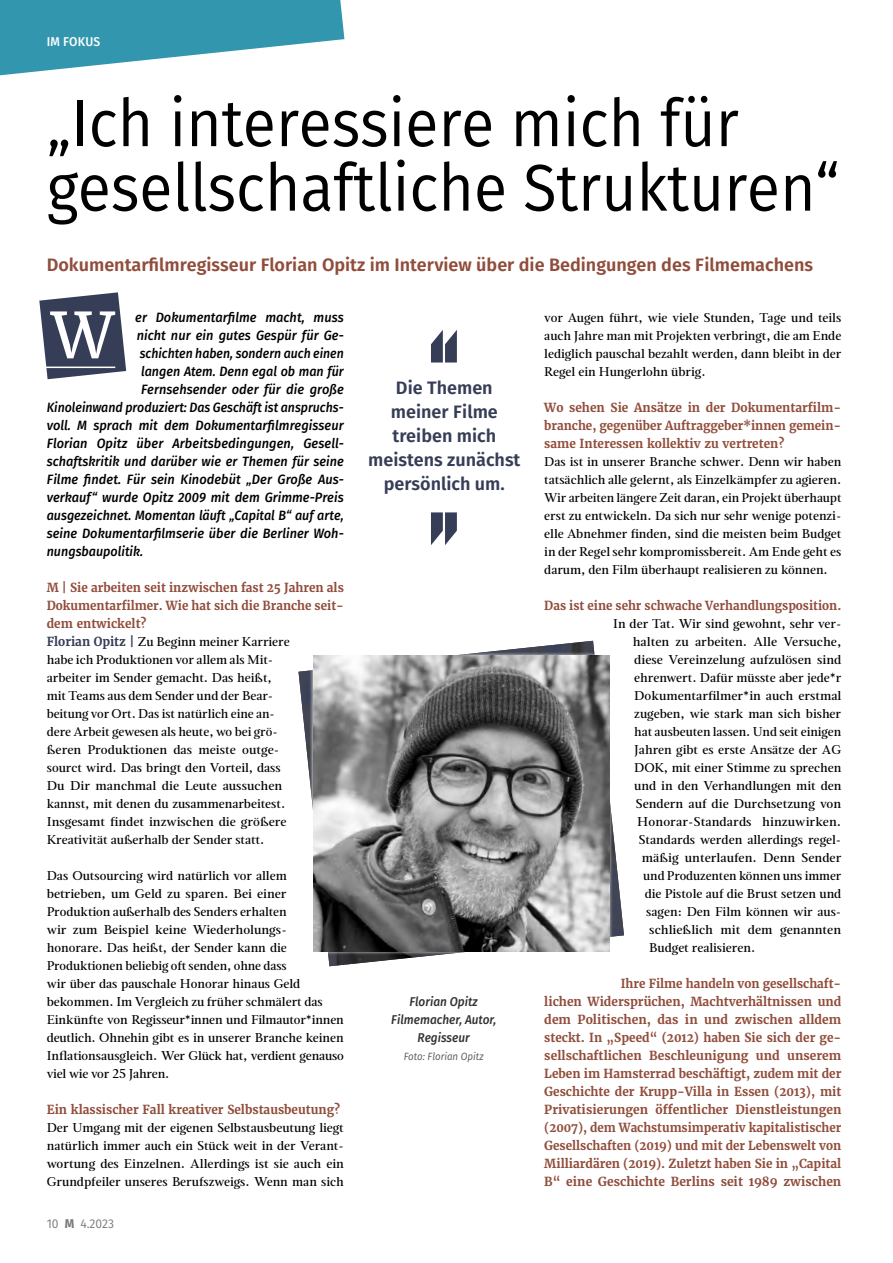
<style>
.page{position:relative;width:893px;height:1263px;background:#fff}
.page>*{position:absolute;margin:0;border:0;box-sizing:border-box;transform-origin:0 0}
.t1{font:66px/64.5px "Fira Sans";letter-spacing:-.005em;color:#000;scale:.93 1}
.t2{font:62.7px "Merriweather";color:#fff}
.t3{font:600 18px "Fira Sans";color:#914d3b}
.t4{font:600 18px/24px "Fira Sans";color:#363e57;text-align:center}
.t5{font:italic 500 13.5px "Fira Sans";letter-spacing:.005em;color:#000;scale:.95 1}
.t6{font:italic 500 13.5px "Fira Sans";letter-spacing:.005em;color:#000;scale:.93 1}
.t7{font:italic 500 13.5px "Fira Sans";letter-spacing:.005em;color:#000;scale:.92 1}
.t8{font:italic 500 13.5px "Fira Sans";letter-spacing:.005em;color:#000;scale:.94 1}
.t9{font:italic 500 13.5px "Fira Sans";letter-spacing:.005em;color:#000;scale:.91 1}
.t10{font:500 12.75px/18px "Magneta";color:#000;text-align:justify}
.t11{font:italic 500 12.75px/18px "Fira Sans";color:#313130;text-align:center;scale:.93 1}
.t12{font:12.75px "Fira Sans";color:#7a7b7a;scale:.95 1}
.t13{font:500 12.75px "Fira Sans";letter-spacing:.01em;color:#fff;scale:.95 1}
.t14{font:700 12.45px/18px "Merriweather";color:#914d3b;text-align:justify;scale:.94 1}
.t15{font:700 12.45px/18px "Merriweather";color:#914d3b;text-align:justify;scale:.95 1}
.t16{font:700 12.45px/18px "Merriweather";color:#914d3b;text-align:justify;scale:.96 1}
.t17{font:italic 10.5px "Fira Sans";color:#565655;scale:.93 1}
.s1{font-family:"Merriweather";font-weight:700;font-size:12.45px;color:#363e57}
.s2{font-weight:700}
</style>
<div class="page">
<svg style="left:0;top:0;width:344px;height:75px"></svg>
<svg style="left:39px;top:292px;width:87px;height:87px"></svg>
<hr style="left:46px;top:367px;width:69px;height:1px;background:#fff">
<svg style="left:431px;top:330px;width:26px;height:32px"></svg>
<svg style="left:431px;top:512px;width:26px;height:33px"></svg>
<img style="left:298px;top:641px;width:326px;height:325px">
<div style="left:309px;top:652px;width:304px;height:303px;background:#fff;opacity:.75"></div>
<img style="left:313px;top:655px;width:296px;height:297px">
<p class="t13" style="left:47px;top:31px;width:58px">IM FOKUS</p>
<h1 class="t1" style="left:47px;top:89px;width:854px">„Ich interessiere mich für gesellschaftliche Strukturen“</h1>
<h3 class="t3" style="left:47px;top:250px;width:768px">Dokumentarfilmregisseur Florian Opitz im Interview über die Bedingungen des Filmemachens</h3>
<h2 class="t2" style="left:52px;top:296px;width:64px">W</h2>
<h3 class="t4" style="left:368px;top:375px;width:154px">Die Themen meiner Filme treiben mich meistens zunächst persönlich um.</h3>
<p class="t5" style="left:135px;top:306px;width:221px">er Dokumentarfilme macht, muss</p>
<p class="t5" style="left:137px;top:324px;width:219px">nicht nur ein gutes Gespür für Ge-</p>
<p class="t9" style="left:140px;top:342px;width:226px">schichten haben, sondern auch einen</p>
<p class="t6" style="left:141px;top:360px;width:219px">langen Atem. Denn egal ob man für</p>
<p class="t5" style="left:141px;top:378px;width:215px">Fernsehsender oder für die große</p>
<p class="t7" style="left:47px;top:396px;width:324px">Kinoleinwand produziert: Das Geschäft ist anspruchs-</p>
<p class="t5" style="left:47px;top:414px;width:314px">voll. M sprach mit dem Dokumentarfilmregisseur</p>
<p class="t5" style="left:47px;top:432px;width:314px">Florian Opitz über Arbeitsbedingungen, Gesell-</p>
<p class="t8" style="left:47px;top:450px;width:318px">schaftskritik und darüber wie er Themen für seine</p>
<p class="t5" style="left:47px;top:468px;width:314px">Filme findet. Für sein Kinodebüt „Der Große Aus-</p>
<p class="t5" style="left:47px;top:486px;width:314px">verkauf“ wurde Opitz 2009 mit dem Grimme-Preis</p>
<p class="t6" style="left:47px;top:504px;width:321px">ausgezeichnet. Momentan läuft „Capital B“ auf arte,</p>
<p class="t5" style="left:47px;top:522px;width:314px">seine Dokumentarfilmserie über die Berliner Woh-</p>
<p class="t6" style="left:47px;top:540px;width:105px">nungsbaupolitik.</p>
<p class="t15" style="left:47px;top:578px;width:314px">M | Sie arbeiten seit inzwischen fast 25 Jahren als Dokumentarfilmer. Wie hat sich die Branche seit&shy;dem entwickelt?</p>
<p class="t10" style="left:47px;top:632px;width:245px;text-align:left"><span class="s1">Florian Opitz |</span> Zu Beginn meiner Karriere habe ich Produktionen vor allem als Mit&shy;arbeiter im Sender gemacht. Das heißt, mit Teams aus dem Sender und der Bear&shy;beitung vor Ort. Das ist natürlich eine an&shy;dere Arbeit gewesen als heute, wo bei grö&shy;ßeren Produktionen das meiste outge&shy;sourct wird. Das bringt den Vorteil, dass Du Dir manchmal die Leute aussuchen kannst, mit denen du zusammenarbeitest.<br>Insgesamt findet inzwischen die größere Kreativität außerhalb der Sender statt.</p>
<p class="t10" style="left:47px;top:866px;width:298px;text-align:left">Das Outsourcing wird natürlich vor allem betrieben, um Geld zu sparen. Bei einer Produktion außerhalb des Senders erhalten<br>wir zum Beispiel keine Wiederholungs&shy;honorare. Das heißt, der Sender kann die Produktionen beliebig oft senden, ohne dass<br>wir über das pauschale Honorar hinaus Geld bekommen. Im Vergleich zu früher schmälert das Einkünfte von Regisseur*innen und Filmautor*innen deutlich. Ohnehin gibt es in unserer Branche keinen Inflationsausgleich. Wer Glück hat, verdient genauso viel wie vor 25 Jahren.</p>
<p class="t15" style="left:47px;top:1100px;width:310px">Ein klassischer Fall kreativer Selbstausbeutung?</p>
<p class="t10" style="left:47px;top:1118px;width:299px">Der Umgang mit der eigenen Selbstausbeutung liegt natürlich immer auch ein Stück weit in der Verant&shy;wortung des Einzelnen. Allerdings ist sie auch ein Grundpfeiler unseres Berufszweigs. Wenn man sich</p>
<p class="t10" style="left:544px;top:308px;width:299px">vor Augen führt, wie viele Stunden, Tage und teils auch Jahre man mit Projekten verbringt, die am Ende lediglich pauschal bezahlt werden, dann bleibt in der Regel ein Hungerlohn übrig.</p>
<p class="t16" style="left:544px;top:398px;width:311px">Wo sehen Sie Ansätze in der Dokumentarfilm&shy;branche, gegenüber Auftraggeber*innen gemein&shy;same Interessen kollektiv zu vertreten?</p>
<p class="t10" style="left:544px;top:452px;width:299px">Das ist in unserer Branche schwer. Denn wir haben tatsächlich alle gelernt, als Einzelkämpfer zu agieren.<br>Wir arbeiten längere Zeit daran, ein Projekt überhaupt erst zu entwickeln. Da sich nur sehr wenige potenzi&shy;elle Abnehmer finden, sind die meisten beim Budget in der Regel sehr kompromissbereit. Am Ende geht es darum, den Film überhaupt realisieren zu können.</p>
<p class="t14" style="left:544px;top:596px;width:318px">Das ist eine sehr schwache Verhandlungsposition.</p>
<p class="t10" style="left:613px;top:614px;width:230px">In der Tat. Wir sind gewohnt, sehr ver-</p>
<p class="t10" style="left:633px;top:632px;width:210px">halten zu arbeiten. Alle Versuche,</p>
<p class="t10" style="left:634px;top:650px;width:208px">diese Vereinzelung aufzulösen sind</p>
<p class="t10" style="left:634px;top:668px;width:209px">ehrenwert. Dafür müsste aber jede*r</p>
<p class="t10" style="left:634px;top:686px;width:209px">Dokumentarfilmer*in auch erstmal</p>
<p class="t10" style="left:634px;top:704px;width:208px">zugeben, wie stark man sich bisher</p>
<p class="t10" style="left:634px;top:722px;width:208px">hat ausbeuten lassen. Und seit einigen</p>
<p class="t10" style="left:634px;top:740px;width:209px">Jahren gibt es erste Ansätze der AG</p>
<p class="t10" style="left:634px;top:758px;width:209px">DOK, mit einer Stimme zu sprechen</p>
<p class="t10" style="left:634px;top:776px;width:209px">und in den Verhandlungen mit den</p>
<p class="t10" style="left:636px;top:794px;width:207px">Sendern auf die Durchsetzung von</p>
<p class="t10" style="left:637px;top:812px;width:205px">Honorar-Standards hinzuwirken.</p>
<p class="t10" style="left:639px;top:830px;width:204px">Standards werden allerdings regel-</p>
<p class="t10" style="left:642px;top:848px;width:201px">mäßig unterlaufen. Denn Sender</p>
<p class="t10" style="left:643px;top:866px;width:200px">und Produzenten können uns immer</p>
<p class="t10" style="left:645px;top:884px;width:198px">die Pistole auf die Brust setzen und</p>
<p class="t10" style="left:646px;top:902px;width:196px">sagen: Den Film können wir aus-</p>
<p class="t10" style="left:649px;top:920px;width:193px">schließlich mit dem genannten</p>
<p class="t10" style="left:649px;top:938px;width:107px">Budget realisieren.</p>
<p class="t14" style="left:544px;top:974px;width:318px;text-indent:76px">Ihre Filme handeln von gesellschaft&shy;lichen Widersprüchen, Machtverhältnissen und dem Politischen, das in und zwischen alldem steckt. In „Speed“ (2012) haben Sie sich der ge&shy;sellschaftlichen Beschleunigung und unserem Leben im Hamsterrad beschäftigt, zudem mit der Geschichte der Krupp-Villa in Essen (2013), mit Privatisierungen öffentlicher Dienstleistungen (2007), dem Wachstumsimperativ kapitalistischer Gesellschaften (2019) und mit der Lebenswelt von Milliardären (2019). Zuletzt haben Sie in „Capital B“ eine Geschichte Berlins seit 1989 zwischen</p>
<p class="t11" style="left:391px;top:992px;width:114px">Florian Opitz<br>Filmemacher, Autor,<br>Regisseur</p>
<p class="t17" style="left:404px;top:1049px;width:87px">Foto: Florian Opitz</p>
<p class="t12" style="left:47px;top:1214px;width:73px">10 <span class="s2">M</span> 4.2023</p>
</div>
